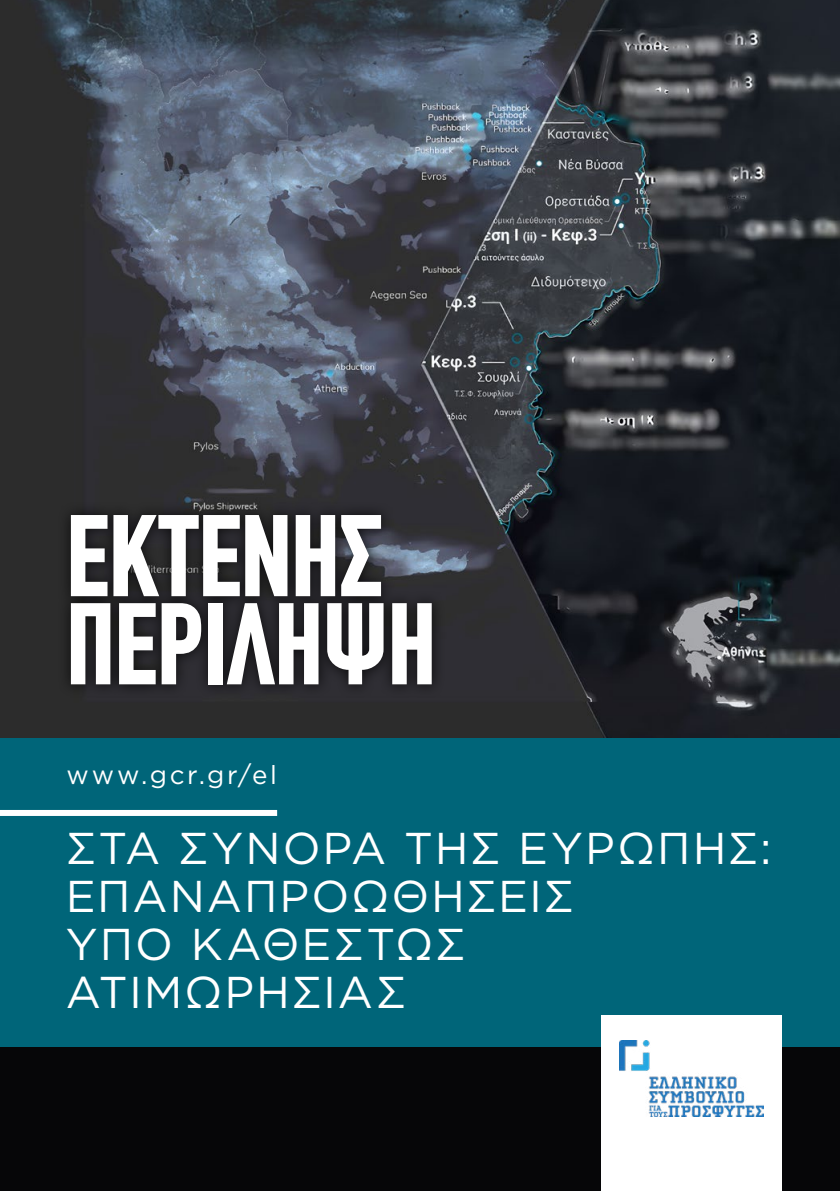
<style>
.page{position:relative;width:840px;height:1191px;background:#fff}
.page>*{position:absolute;margin:0;border:0;box-sizing:border-box;transform-origin:0 0}
.t1{font:700 114px/88.2px "CF Din Condensed";color:#fff}
.t2{font:44.6px/48px "Gotham Greek";letter-spacing:.04em;color:#fff}
.t3{font:26px "Gotham Greek";letter-spacing:.105em;color:#fff}
</style>
<div class="page">
<div style="left:0;top:0;width:839px;height:1191px;background:#060608"></div>
<img style="left:0;top:0;width:839px;height:738px">
<div style="left:0;top:738px;width:839px;height:308px;background:#006579"></div>
<div style="left:0;top:810px;width:277px;height:6px;background:#fff"></div>
<div style="left:601px;top:1015px;width:180px;height:176px;background:#fff"></div>
<img style="left:619px;top:1040px;width:144px;height:76px">
<div style="left:57px;top:501px;width:388px;height:197px;background:#000;opacity:.75"></div>
<h1 class="t1" style="left:66px;top:515px;width:371px">ΕΚΤΕΝΗΣ<br>ΠΕΡΙΛΗΨΗ</h1>
<p class="t3" style="left:66px;top:760px;width:212px">www.gcr.gr/el</p>
<p class="t2" style="left:66px;top:823px;width:707px">ΣΤΑ ΣΥΝΟΡΑ ΤΗΣ ΕΥΡΩΠΗΣ:<br>ΕΠΑΝΑΠΡΟΩΘΗΣΕΙΣ<br>ΥΠΟ ΚΑΘΕΣΤΩΣ<br>ΑΤΙΜΩΡΗΣΙΑΣ</p>
</div>
